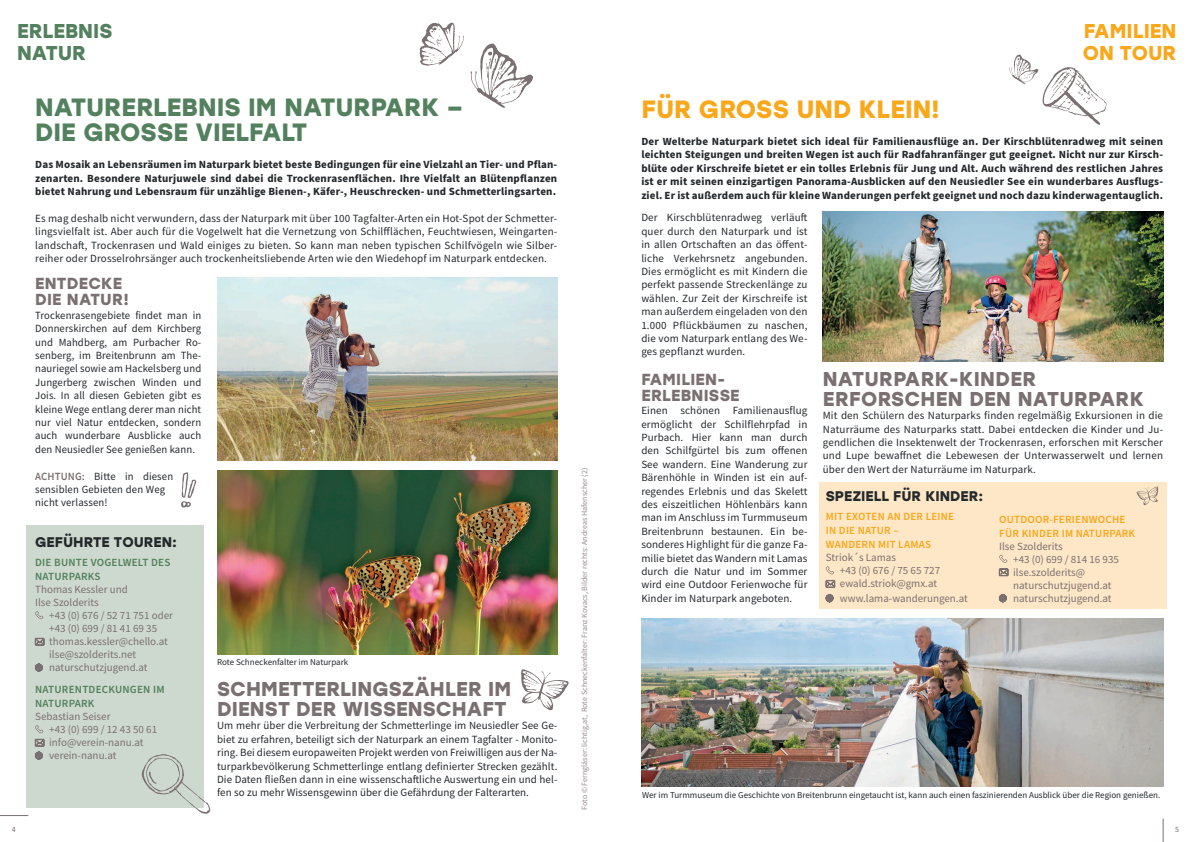
<style>
.page{position:relative;width:1191px;height:842px;background:#fff}
.page>*{position:absolute;margin:0;border:0;box-sizing:border-box;transform-origin:0 0}
.t1{font:700 25px/25px "Stolzl";color:#53815e}
.t2{font:700 25px "Stolzl";color:#f9a71b}
.t3{font:700 20px/20px "Stolzl";letter-spacing:.005em;color:#7b7071}
.t4{font:700 20px/22px "Stolzl";color:#f9a71b}
.t5{font:700 20px/22px "Stolzl";color:#53815e}
.t6{font:700 16px/16px "Stolzl";letter-spacing:.015em;color:#7b7071}
.t7{font:700 14px "Stolzl";color:#24292c}
.t8{font:11px/13.4px "Source Sans Pro";letter-spacing:.01em;color:#24292c;text-align:justify}
.t9{font:700 11px/13.4px "Source Sans Pro";letter-spacing:.015em;color:#24292c;text-align:justify}
.t10{font:11px/13px "Source Sans Pro";color:#7b7071}
.t11{font:600 11px/14px "Source Sans Pro";letter-spacing:.02em;color:#f9a71b}
.t12{font:600 11px/14px "Source Sans Pro";letter-spacing:.02em;color:#53815e}
.t13{font:9px "Source Sans Pro";color:#24292c}
.t14{font:8px "Source Sans Pro";color:#7b7071}
.s1{font-weight:600;color:#7b7071}
</style>
<div class="page">
<svg style="left:1162px;top:819px;width:1px;height:23px"></svg>
<svg style="left:0;top:815px;width:28px;height:1px"></svg>
<div style="left:819px;top:482px;width:347px;height:127px;background:#fee7c6"></div>
<img style="left:823px;top:212px;width:340px;height:149px">
<img style="left:641px;top:618px;width:522px;height:169px">
<svg style="left:826px;top:566px;width:8px;height:8px"></svg>
<svg style="left:826px;top:580px;width:9px;height:7px"></svg>
<svg style="left:825px;top:594px;width:8px;height:8px"></svg>
<svg style="left:999px;top:555px;width:8px;height:8px"></svg>
<svg style="left:999px;top:569px;width:9px;height:7px"></svg>
<svg style="left:999px;top:594px;width:7px;height:8px"></svg>
<div style="left:26px;top:526px;width:178px;height:282px;background:#cdd9ce"></div>
<img style="left:217px;top:277px;width:340px;height:184px">
<img style="left:217px;top:471px;width:340px;height:183px">
<svg style="left:35px;top:611px;width:8px;height:8px"></svg>
<svg style="left:35px;top:638px;width:9px;height:7px"></svg>
<svg style="left:35px;top:664px;width:8px;height:7px"></svg>
<svg style="left:35px;top:725px;width:8px;height:8px"></svg>
<svg style="left:35px;top:739px;width:9px;height:7px"></svg>
<svg style="left:35px;top:752px;width:8px;height:7px"></svg>
<svg style="left:521px;top:669px;width:48px;height:41px"></svg>
<svg style="left:1136px;top:486px;width:22px;height:19px"></svg>
<svg style="left:470px;top:44px;width:63px;height:64px"></svg>
<svg style="left:1009px;top:55px;width:97px;height:70px"></svg>
<svg style="left:142px;top:754px;width:68px;height:60px"></svg>
<svg style="left:419px;top:23px;width:45px;height:43px"></svg>
<svg style="left:181px;top:472px;width:15px;height:36px"></svg>
<h2 class="t5" style="left:17px;top:18px;width:97px">ERLEBNIS<br>NATUR</h2>
<h2 class="t4" style="left:1082px;top:18px;width:95px">FAMILIEN<br>ON TOUR</h2>
<h1 class="t2" style="left:641px;top:91px;width:300px">FÜR GROSS UND KLEIN!</h1>
<h1 class="t1" style="left:35px;top:93px;width:429px">NATURERLEBNIS IM NATURPARK –<br>DIE GROSSE VIELFALT</h1>
<p class="t9" style="left:35px;top:158px;width:523px">Das Mosaik an Lebensräumen im Naturpark bietet beste Bedingungen für eine Vielzahl an Tier- und Pflan&shy;zenarten. Besondere Naturjuwele sind dabei die Trockenrasenflächen. Ihre Vielfalt an Blütenpflanzen bietet Nahrung und Lebensraum für unzählige Bienen-, Käfer-, Heuschrecken- und Schmetterlingsarten.</p>
<p class="t8" style="left:35px;top:212px;width:523px">Es mag deshalb nicht verwundern, dass der Naturpark mit über 100 Tagfalter-Arten ein Hot-Spot der Schmetter&shy;lingsvielfalt ist. Aber auch für die Vogelwelt hat die Vernetzung von Schilfflächen, Feuchtwiesen, Weingarten&shy;landschaft, Trockenrasen und Wald einiges zu bieten. So kann man neben typischen Schilfvögeln wie Silber&shy;reiher oder Drosselrohrsänger auch trockenheitsliebende Arten wie den Wiedehopf im Naturpark entdecken.</p>
<h3 class="t6" style="left:35px;top:275px;width:95px">ENTDECKE<br>DIE NATUR!</h3>
<p class="t8" style="left:35px;top:308px;width:168px">Trockenrasengebiete findet man in Donnerskirchen auf dem Kirchberg und Mahdberg, am Purbacher Ro&shy;senberg, im Breitenbrunn am The&shy;nauriegel sowie am Hackelsberg und Jungerberg zwischen Winden und Jois. In all diesen Gebieten gibt es kleine Wege entlang derer man nicht nur viel Natur entdecken, sondern auch wunderbare Ausblicke auch den Neusiedler See genießen kann.</p>
<p class="t8" style="left:35px;top:469px;width:139px;text-align:left"><span class="s1">ACHTUNG:</span> Bitte in diesen sensiblen Gebieten den Weg nicht verlassen!</p>
<p class="t9" style="left:641px;top:135px;width:523px">Der Welterbe Naturpark bietet sich ideal für Familienausflüge an. Der Kirschblütenradweg mit seinen leichten Steigungen und breiten Wegen ist auch für Radfahranfänger gut geeignet. Nicht nur zur Kirsch&shy;blüte oder Kirschreife bietet er ein tolles Erlebnis für Jung und Alt. Auch während des restlichen Jahres ist er mit seinen einzigartigen Panorama-Ausblicken auf den Neusiedler See ein wunderbares Ausflugs&shy;ziel. Er ist außerdem auch für kleine Wanderungen perfekt geeignet und noch dazu kinderwagentauglich.</p>
<p class="t8" style="left:641px;top:211px;width:168px">Der Kirschblütenradweg verläuft quer durch den Naturpark und ist in allen Ortschaften an das öffent&shy;liche Verkehrsnetz angebunden.<br>Dies ermöglicht es mit Kindern die perfekt passende Streckenlänge zu wählen. Zur Zeit der Kirschreife ist man außerdem eingeladen von den 1.000 Pflückbäumen zu naschen, die vom Naturpark entlang des We&shy;ges gepflanzt wurden.</p>
<h3 class="t6" style="left:641px;top:370px;width:100px">FAMILIEN-<br>ERLEBNISSE</h3>
<p class="t8" style="left:641px;top:404px;width:168px">Einen schönen Familienausflug ermöglicht der Schilflehrpfad in Purbach. Hier kann man durch den Schilfgürtel bis zum offenen See wandern. Eine Wanderung zur Bärenhöhle in Winden ist ein auf&shy;regendes Erlebnis und das Skelett des eiszeitlichen Höhlenbärs kann man im Anschluss im Turmmuseum Breitenbrunn bestaunen. Ein be&shy;sonderes Highlight für die ganze Fa&shy;milie bietet das Wandern mit Lamas durch die Natur und im Sommer wird eine Outdoor Ferienwoche für Kinder im Naturpark angeboten.</p>
<h2 class="t3" style="left:823px;top:368px;width:322px">NATURPARK-KINDER<br>ERFORSCHEN DEN NATURPARK</h2>
<p class="t8" style="left:823px;top:409px;width:342px">Mit den Schülern des Naturparks finden regelmäßig Exkursionen in die Naturräume des Naturparks statt. Dabei entdecken die Kinder und Ju&shy;gendlichen die Insektenwelt der Trockenrasen, erforschen mit Kerscher und Lupe bewaffnet die Lebewesen der Unterwasserwelt und lernen über den Wert der Naturräume im Naturpark.</p>
<p class="t14" style="left:579px;top:810px;width:343px;rotate:-90deg">Foto © Ferngläser: lichtig,at, Rote Schneckenfalter: Franz Kovacs, Bilder rechts: Andreas Hafenscher (2)</p>
<p class="t7" style="left:826px;top:486px;width:159px">SPEZIELL FÜR KINDER:</p>
<p class="t11" style="left:826px;top:510px;width:130px">MIT EXOTEN AN DER LEINE<br>IN DIE NATUR –<br>WANDERN MIT LAMAS</p>
<p class="t10" style="left:840px;top:551px;width:102px;text-indent:-14px">Striok´s Lamas<br>+43 (0) 676 / 75 65 727 ewald.striok@gmx.at</p>
<p class="t10" style="left:840px;top:592px;width:129px">www.lama-wanderungen.at</p>
<p class="t11" style="left:999px;top:512px;width:137px">OUTDOOR-FERIENWOCHE<br>FÜR KINDER IM NATURPARK</p>
<p class="t10" style="left:1013px;top:540px;width:107px;text-indent:-14px">Ilse Szolderits<br>+43 (0) 699 / 814 16 935 ilse.szolderits@ naturschutzjugend.at naturschutzjugend.at</p>
<p class="t7" style="left:35px;top:532px;width:143px">GEFÜHRTE TOUREN:</p>
<p class="t12" style="left:35px;top:556px;width:137px">DIE BUNTE VOGELWELT DES<br>NATURPARKS</p>
<p class="t10" style="left:35px;top:583px;width:94px">Thomas Kessler und<br>Ilse Szolderits</p>
<p class="t10" style="left:49px;top:609px;width:125px">+43 (0) 676 / 52 71 751 oder +43 (0) 699 / 81 41 69 35 thomas.kessler@chello.at ilse@szolderits.net naturschutzjugend.at</p>
<p class="t12" style="left:35px;top:683px;width:131px">NATURENTDECKUNGEN IM<br>NATURPARK</p>
<p class="t10" style="left:49px;top:710px;width:109px;text-indent:-14px">Sebastian Seiser<br>+43 (0) 699 / 12 43 50 61 info@verein-nanu.at verein-nanu.at</p>
<p class="t13" style="left:217px;top:656px;width:133px">Rote Schneckenfalter im Naturpark</p>
<h2 class="t3" style="left:217px;top:678px;width:296px">SCHMETTERLINGSZÄHLER IM<br>DIENST DER WISSENSCHAFT</h2>
<p class="t8" style="left:217px;top:719px;width:342px">Um mehr über die Verbreitung der Schmetterlinge im Neusiedler See Ge&shy;biet zu erfahren, beteiligt sich der Naturpark an einem Tagfalter - Monito&shy;ring. Bei diesem europaweiten Projekt werden von Freiwilligen aus der Na&shy;turparkbevölkerung Schmetterlinge entlang definierter Strecken gezählt.<br>Die Daten fließen dann in eine wissenschaftliche Auswertung ein und hel&shy;fen so zu mehr Wissensgewinn über die Gefährdung der Falterarten.</p>
<p class="t13" style="left:642px;top:789px;width:520px">Wer im Turmmuseum die Geschichte von Breitenbrunn eingetaucht ist, kann auch einen faszinierenden Ausblick über die Region genießen.</p>
<p class="t14" style="left:12px;top:824px;width:5px">4</p>
<p class="t14" style="left:1175px;top:824px;width:5px">5</p>
</div>
